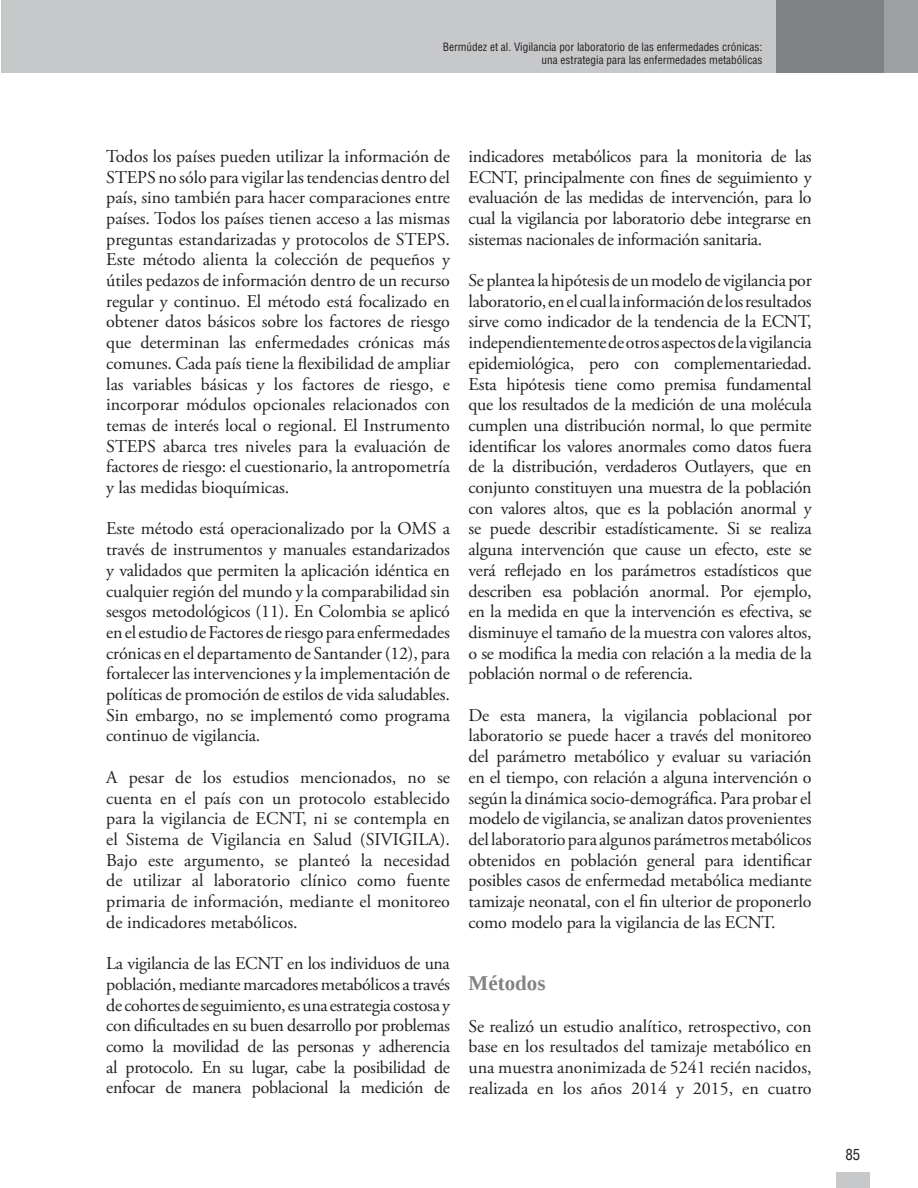
<style>
.page{position:relative;width:918px;height:1188px;background:#fff}
.page>*{position:absolute;margin:0;border:0;box-sizing:border-box;transform-origin:0 0}
.t1{font:700 21px "Liberation Serif";color:#808285}
.t2{font:18px/20.7px "Adobe Garamond Pro";letter-spacing:-.01em;color:#231f20;text-align:justify}
.t3{font:condensed 15px "Helvetica LT Std";color:#231f20}
.t4{font:condensed 11.25px/12.9px "Helvetica LT Std";color:#231f20;text-align:right}
</style>
<div class="page">
<div style="left:1px;top:0;width:917px;height:73px;background:#c7c8ca"></div>
<div style="left:776px;top:0;width:114px;height:73px;background:#808285"></div>
<div style="left:884px;top:0;width:34px;height:73px;background:#9d9fa2"></div>
<div style="left:836px;top:1172px;width:34px;height:16px;background:#c7c8ca"></div>
<p class="t4" style="left:443px;top:40px;width:321px">Bermúdez et al. Vigilancia por laboratorio de las enfermedades crónicas: una estrategia para las enfermedades metabólicas</p>
<p class="t2" style="left:106px;top:146px;width:345px">Todos los países pueden utilizar la información de STEPS no sólo para vigilar las tendencias dentro del país, sino también para hacer comparaciones entre países. Todos los países tienen acceso a las mismas preguntas estandarizadas y protocolos de STEPS.<br>Este método alienta la colección de pequeños y útiles pedazos de información dentro de un recurso regular y continuo. El método está focalizado en obtener datos básicos sobre los factores de riesgo que determinan las enfermedades crónicas más comunes. Cada país tiene la flexibilidad de ampliar las variables básicas y los factores de riesgo, e incorporar módulos opcionales relacionados con temas de interés local o regional. El Instrumento STEPS abarca tres niveles para la evaluación de factores de riesgo: el cuestionario, la antropometría y las medidas bioquímicas.</p>
<p class="t2" style="left:106px;top:519px;width:345px">Este método está operacionalizado por la OMS a través de instrumentos y manuales estandarizados y validados que permiten la aplicación idéntica en cualquier región del mundo y la comparabilidad sin sesgos metodológicos (11). En Colombia se aplicó en el estudio de Factores de riesgo para enfermedades crónicas en el departamento de Santander (12), para fortalecer las intervenciones y la implementación de políticas de promoción de estilos de vida saludables.<br>Sin embargo, no se implementó como programa continuo de vigilancia.</p>
<p class="t2" style="left:106px;top:767px;width:345px">A pesar de los estudios mencionados, no se cuenta en el país con un protocolo establecido para la vigilancia de ECNT, ni se contempla en el Sistema de Vigilancia en Salud (SIVIGILA).<br>Bajo este argumento, se planteó la necesidad de utilizar al laboratorio clínico como fuente primaria de información, mediante el monitoreo de indicadores metabólicos.</p>
<p class="t2" style="left:106px;top:954px;width:345px">La vigilancia de las ECNT en los individuos de una población, mediante marcadores metabólicos a través de cohortes de seguimiento, es una estrategia costosa y con dificultades en su buen desarrollo por problemas como la movilidad de las personas y adherencia al protocolo. En su lugar, cabe la posibilidad de enfocar de manera poblacional la medición de</p>
<p class="t2" style="left:469px;top:146px;width:345px">indicadores metabólicos para la monitoria de las ECNT, principalmente con fines de seguimiento y evaluación de las medidas de intervención, para lo cual la vigilancia por laboratorio debe integrarse en sistemas nacionales de información sanitaria.</p>
<p class="t2" style="left:469px;top:271px;width:345px">Se plantea la hipótesis de un modelo de vigilancia por laboratorio, en el cual la información de los resultados sirve como indicador de la tendencia de la ECNT, independientemente de otros aspectos de la vigilancia epidemiológica, pero con complementariedad.<br>Esta hipótesis tiene como premisa fundamental que los resultados de la medición de una molécula cumplen una distribución normal, lo que permite identificar los valores anormales como datos fuera de la distribución, verdaderos Outlayers, que en conjunto constituyen una muestra de la población con valores altos, que es la población anormal y se puede describir estadísticamente. Si se realiza alguna intervención que cause un efecto, este se verá reflejado en los parámetros estadísticos que describen esa población anormal. Por ejemplo, en la medida en que la intervención es efectiva, se disminuye el tamaño de la muestra con valores altos, o se modifica la media con relación a la media de la población normal o de referencia.</p>
<p class="t2" style="left:469px;top:705px;width:345px">De esta manera, la vigilancia poblacional por laboratorio se puede hacer a través del monitoreo del parámetro metabólico y evaluar su variación en el tiempo, con relación a alguna intervención o según la dinámica socio-demográfica. Para probar el modelo de vigilancia, se analizan datos provenientes del laboratorio para algunos parámetros metabólicos obtenidos en población general para identificar posibles casos de enfermedad metabólica mediante tamizaje neonatal, con el fin ulterior de proponerlo como modelo para la vigilancia de las ECNT.</p>
<p class="t1" style="left:469px;top:969px;width:78px">Métodos</p>
<p class="t2" style="left:469px;top:1016px;width:345px">Se realizó un estudio analítico, retrospectivo, con base en los resultados del tamizaje metabólico en una muestra anonimizada de 5241 recién nacidos, realizada en los años 2014 y 2015, en cuatro</p>
<p class="t3" style="left:845px;top:1145px;width:16px">85</p>
</div>
